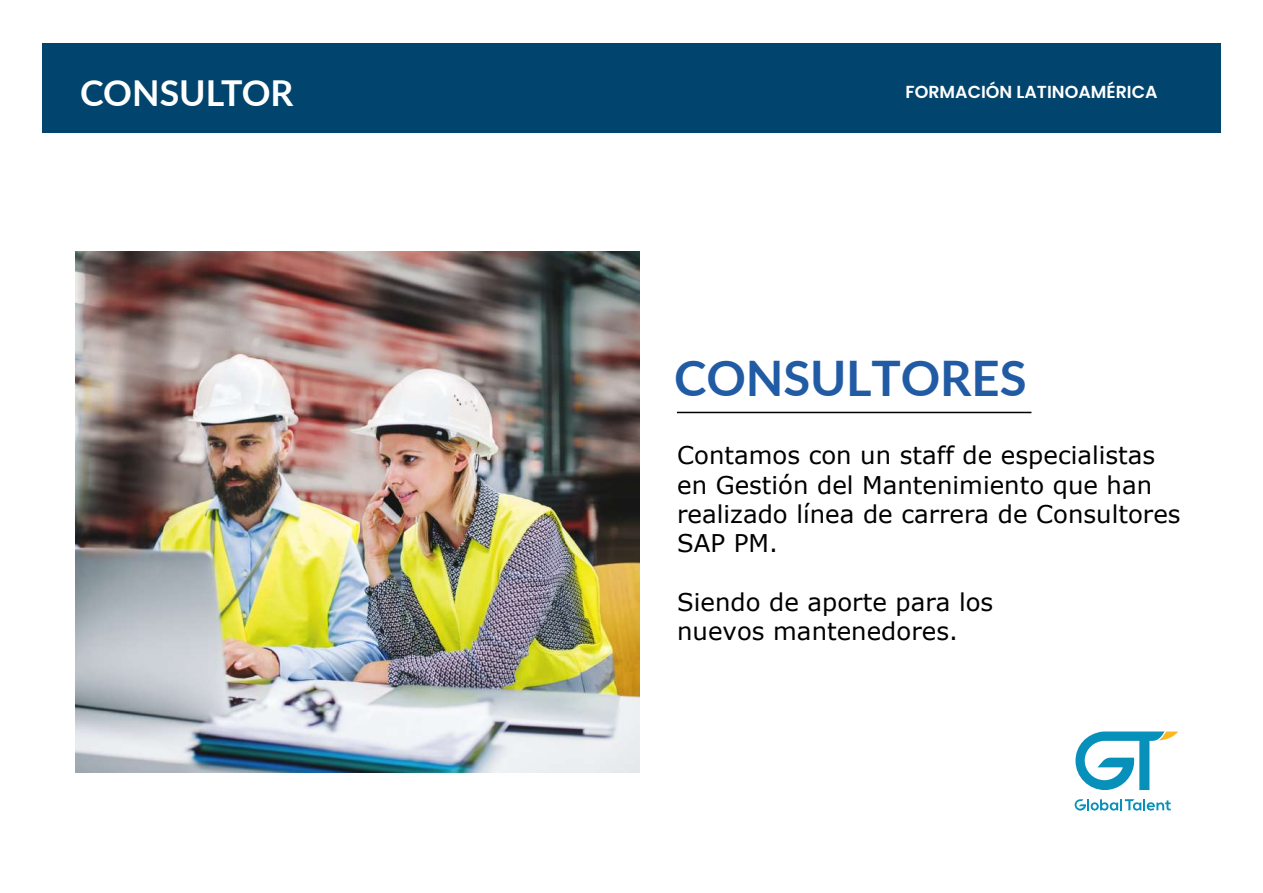
<style>
.page{position:relative;width:1263px;height:893px;background:#fff}
.page>*{position:absolute;margin:0;border:0;box-sizing:border-box;transform-origin:0 0}
.t1{font:700 49.05px "Lato";letter-spacing:-.005em;color:#215ba4}
.t2{font:700 35.7px "Lato";color:#fff}
.t3{font:24.3px/29.2px "Verdana";color:#000}
.t4{font:600 17.4px "Poppins";color:#fff}
</style>
<div class="page">
<div style="left:42px;top:43px;width:1179px;height:89px;background:#01446d"></div>
<svg style="left:1075px;top:799px;width:96px;height:12px"></svg>
<svg style="left:1075px;top:731px;width:103px;height:59px"></svg>
<img style="left:76px;top:252px;width:563px;height:521px">
<hr style="left:677px;top:412px;width:354px;height:1px;background:#000">
<h2 class="t2" style="left:80px;top:66px;width:215px">CONSULTOR</h2>
<p class="t4" style="left:905px;top:82px;width:254px">FORMACIÓN LATINOAMÉRICA</p>
<h1 class="t1" style="left:674px;top:342px;width:354px">CONSULTORES</h1>
<p class="t3" style="left:677px;top:441px;width:505px">Contamos con un staff de especialistas en Gestión del Mantenimiento que han realizado línea de carrera de Consultores<br>SAP PM.</p>
<p class="t3" style="left:677px;top:587px;width:318px">Siendo de aporte para los nuevos mantenedores.</p>
</div>
